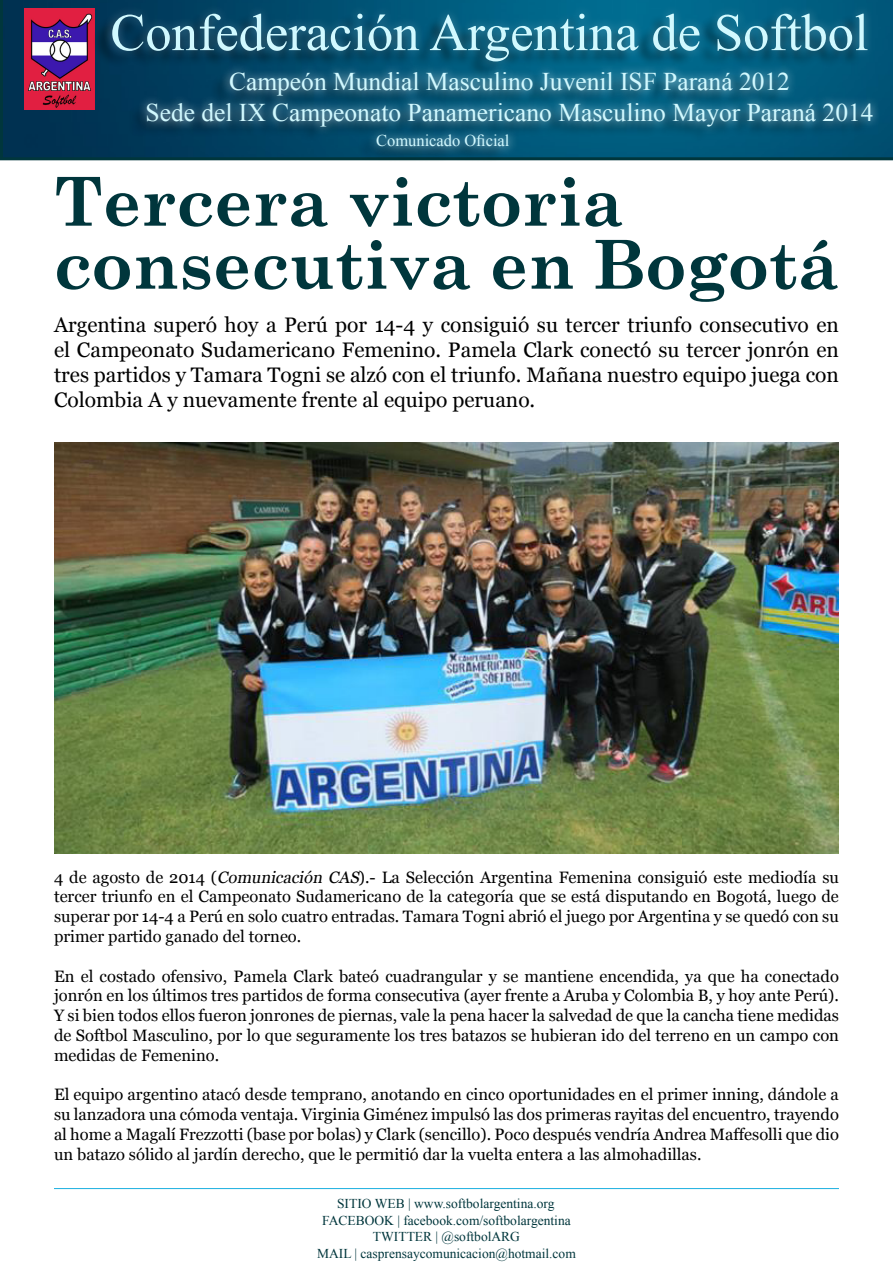
<style>
.page{position:relative;width:893px;height:1263px;background:#fff}
.page>*{position:absolute;margin:0;border:0;box-sizing:border-box;transform-origin:0 0}
.t1{font:700 67.5px/63px "Century Schoolbook";color:#00363c}
.t2{font:52.5px "Times New Roman";color:#d1f9ff}
.t3{font:25.5px/30.6px "Times New Roman";color:#d1f9ff;text-align:center}
.t4{font:21px/25.2px "Vani";color:#000;text-align:justify}
.t5{font:16.5px/19.8px "Vani";color:#000;text-align:justify}
.t6{font:16.5px "Times New Roman";color:#d1f9ff}
.t7{font:13.5px/17px "Times New Roman";color:#00363c;text-align:center}
.s1{font-style:italic}
</style>
<div class="page">
<svg style="left:0;top:0;width:893px;height:160px;background:#014261"></svg>
<img style="left:24px;top:9px;width:71px;height:100px">
<div style="left:103px;top:4px;width:772px;height:67px;background:#fff;opacity:.28"></div>
<div style="left:128px;top:73px;width:740px;height:70px;background:#000;opacity:.47"></div>
<div style="left:138px;top:63px;width:743px;height:72px;background:#fff;opacity:.75"></div>
<div style="left:357px;top:135px;width:147px;height:28px;background:#000;opacity:.47"></div>
<div style="left:368px;top:125px;width:150px;height:31px;background:#fff;opacity:.75"></div>
<hr style="left:54px;top:1188px;width:785px;height:1px;background:#1ab0e0">
<img style="left:54px;top:443px;width:785px;height:410px">
<h2 class="t2" style="left:110px;top:-3px;width:760px">Confederación Argentina de Softbol</h2>
<h3 class="t3" style="left:145px;top:66px;width:730px">Campeón Mundial Masculino Juvenil ISF Paraná 2012<br>Sede del IX Campeonato Panamericano Masculino Mayor Paraná 2014</h3>
<p class="t6" style="left:376px;top:130px;width:135px">Comunicado Oficial</p>
<h1 class="t1" style="left:54px;top:167px;width:786px">Tercera victoria consecutiva en Bogotá</h1>
<p class="t4" style="left:54px;top:312px;width:786px">Argentina superó hoy a Perú por 14-4 y consiguió su tercer triunfo consecutivo en el Campeonato Sudamericano Femenino. Pamela Clark conectó su tercer jonrón en tres partidos y Tamara Togni se alzó con el triunfo. Mañana nuestro equipo juega con Colombia A y nuevamente frente al equipo peruano.</p>
<p class="t5" style="left:54px;top:867px;width:786px">4 de agosto de 2014 (<span class="s1">Comunicación CAS</span>).- La Selección Argentina Femenina consiguió este mediodía su tercer triunfo en el Campeonato Sudamericano de la categoría que se está disputando en Bogotá, luego de superar por 14-4 a Perú en solo cuatro entradas. Tamara Togni abrió el juego por Argentina y se quedó con su primer partido ganado del torneo.</p>
<p class="t5" style="left:54px;top:966px;width:786px">En el costado ofensivo, Pamela Clark bateó cuadrangular y se mantiene encendida, ya que ha conectado jonrón en los últimos tres partidos de forma consecutiva (ayer frente a Aruba y Colombia B, y hoy ante Perú).<br>Y si bien todos ellos fueron jonrones de piernas, vale la pena hacer la salvedad de que la cancha tiene medidas de Softbol Masculino, por lo que seguramente los tres batazos se hubieran ido del terreno en un campo con medidas de Femenino.</p>
<p class="t5" style="left:54px;top:1085px;width:786px">El equipo argentino atacó desde temprano, anotando en cinco oportunidades en el primer inning, dándole a su lanzadora una cómoda ventaja. Virginia Giménez impulsó las dos primeras rayitas del encuentro, trayendo al home a Magalí Frezzotti (base por bolas) y Clark (sencillo). Poco después vendría Andrea Maffesolli que dio un batazo sólido al jardín derecho, que le permitió dar la vuelta entera a las almohadillas.</p>
<p class="t7" style="left:337px;top:1194px;width:219px">SITIO WEB | www.softbolargentina.org</p>
<p class="t7" style="left:317px;top:1211px;width:260px">FACEBOOK | facebook.com/softbolargentina<br>TWITTER | @softbolARG<br>MAIL | casprensaycomunicacion@hotmail.com</p>
</div>
